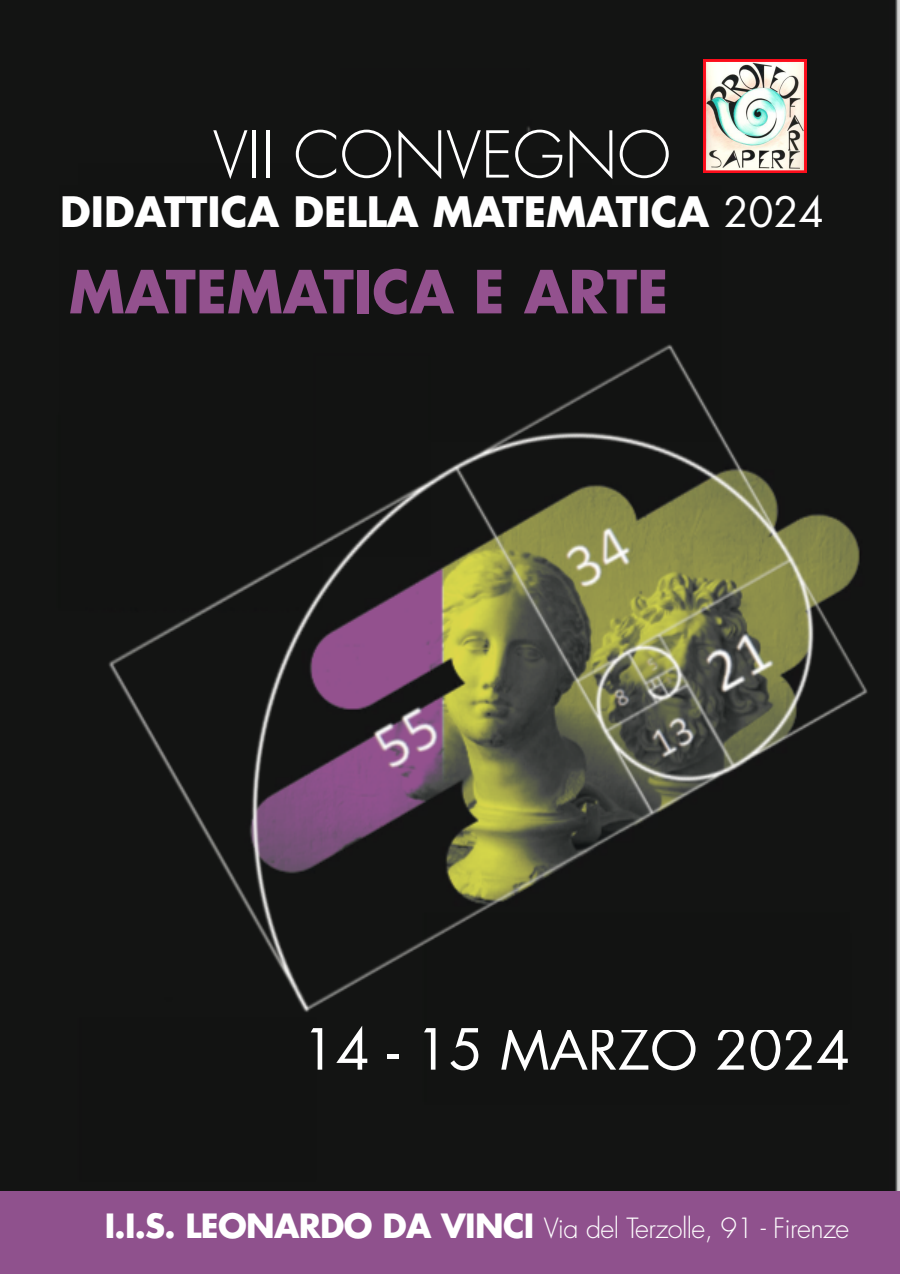
<style>
.page{position:relative;width:900px;height:1274px;background:#fff}
.page>*{position:absolute;margin:0;border:0;box-sizing:border-box;transform-origin:0 0}
.t1{font:300 62.7px "Futura";color:#fff}
.t2{font:700 57.75px "Futura";color:#93518e}
.t3{font:55.05px "Futura";color:#fff}
.t4{font:700 40.8px "Futura";color:#fff}
.t5{font:300 27.15px "Futura";letter-spacing:-.02em;color:#fff}
.s1{font-weight:400}
.s2{font-weight:700;font-size:32.55px}
</style>
<div class="page">
<img style="left:0;top:0;width:900px;height:1191px">
<div style="left:78px;top:164px;width:534px;height:184px;background:#121312"></div>
<div style="left:482px;top:933px;width:370px;height:96px;background:#121312"></div>
<div style="left:0;top:1191px;width:900px;height:83px;background:#8f518d"></div>
<img style="left:703px;top:59px;width:103px;height:113px">
<h1 class="t1" style="left:213px;top:114px;width:460px">VII CONVEGNO</h1>
<h3 class="t4" style="left:60px;top:183px;width:765px">DIDATTICA DELLA MATEMATICA <span class="s1">2024</span></h3>
<h2 class="t2" style="left:69px;top:251px;width:601px">MATEMATICA E ARTE</h2>
<h3 class="t3" style="left:302px;top:1011px;width:550px">14 - 15 MARZO 2024</h3>
<p class="t5" style="left:105px;top:1210px;width:746px"><span class="s2">I.I.S. LEONARDO DA VINCI</span> Via del Terzolle, 91 - Firenze</p>
</div>
